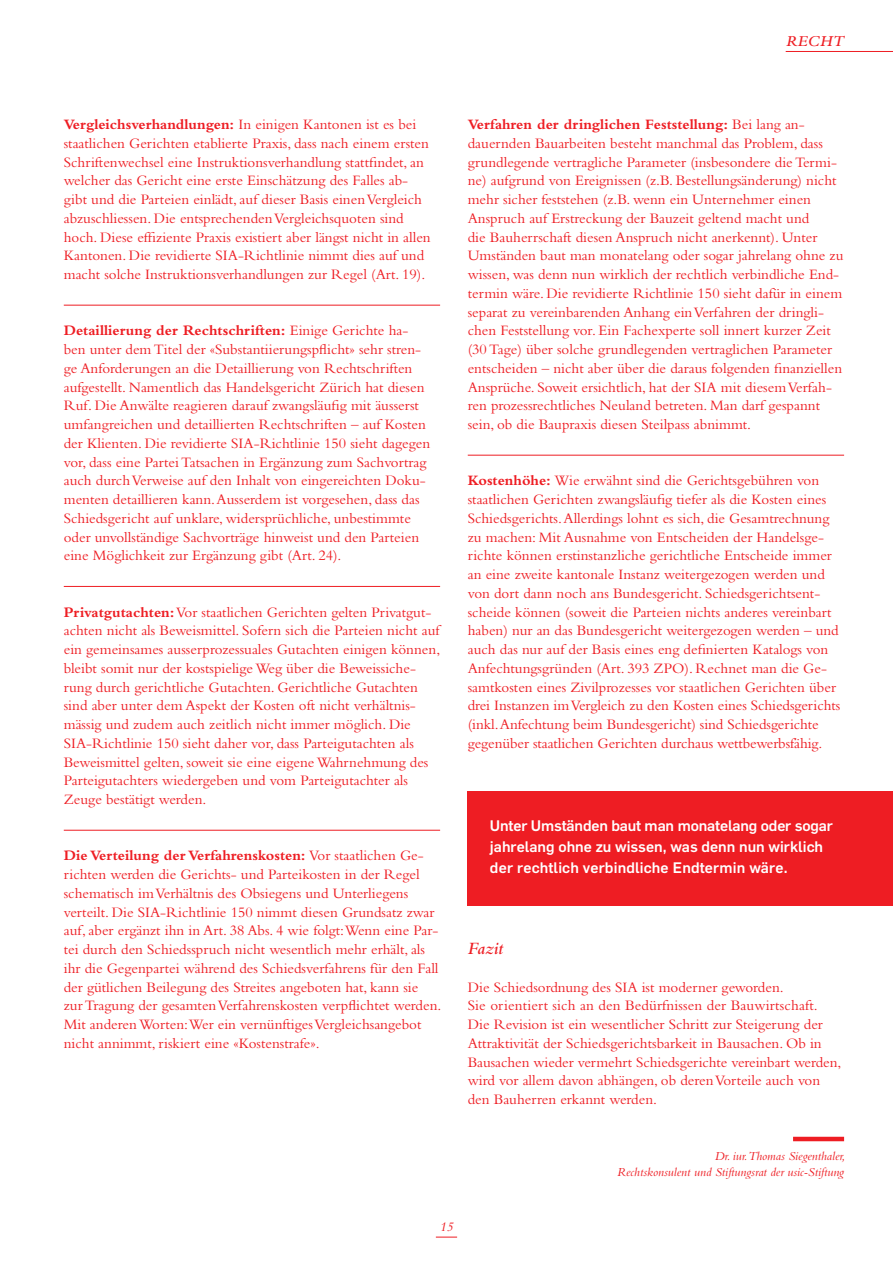
<style>
.page{position:relative;width:893px;height:1263px;background:#fff}
.page>*{position:absolute;margin:0;border:0;box-sizing:border-box;transform-origin:0 0}
.t1{font:italic 600 18px "Bembo";color:#ee1d23}
.t2{font:italic 600 15.75px "Bembo";letter-spacing:.025em;color:#ee1d23}
.t3{font:15px/18.8px "Bembo";color:#ee1d23}
.t4{font:500 15px/21px "Flama";color:#fff}
.t5{font:italic 13.5px "Bembo";color:#ee1d23}
.t6{font:italic 12.75px/15.8px "Bembo";color:#ee1d23;text-align:right}
.s1{font-weight:700}
</style>
<div class="page">
<hr style="left:64px;top:305px;width:376px;height:1px;background:#ee1d23">
<hr style="left:64px;top:586px;width:376px;height:1px;background:#ee1d23">
<hr style="left:64px;top:830px;width:376px;height:1px;background:#ee1d23">
<hr style="left:468px;top:455px;width:376px;height:1px;background:#ee1d23">
<hr style="left:793px;top:1137px;width:51px;height:4px;background:#ee1d23">
<div style="left:468px;top:791px;width:425px;height:114px;background:#ee1d23"></div>
<hr style="left:786px;top:51px;width:107px;height:1px;background:#ee1d23">
<svg style="left:436px;top:1236px;width:21px;height:1px"></svg>
<p class="t2" style="left:786px;top:31px;width:60px">RECHT</p>
<p class="t3" style="left:64px;top:114px;width:368px"><span class="s1">Vergleichsverhandlungen:</span> In einigen Kantonen ist es bei staatlichen Gerichten etablierte Praxis, dass nach einem ersten Schriftenwechsel eine Instruktionsverhandlung stattfindet, an welcher das Gericht eine erste Einschätzung des Falles ab&shy;gibt und die Parteien einlädt, auf dieser Basis einenVergleich abzuschliessen. Die entsprechendenVergleichsquoten sind hoch. Diese effiziente Praxis existiert aber längst nicht in allen Kantonen. Die revidierte SIA-Richtlinie nimmt dies auf und macht solche Instruktionsverhandlungen zur Regel (Art. 19).</p>
<p class="t3" style="left:64px;top:321px;width:368px"><span class="s1">Detaillierung der Rechtschriften:</span> Einige Gerichte ha&shy;ben unter dem Titel der «Substantiierungspflicht» sehr stren&shy;ge Anforderungen an die Detaillierung von Rechtschriften aufgestellt. Namentlich das Handelsgericht Zürich hat diesen Ruf. Die Anwälte reagieren darauf zwangsläufig mit äusserst umfangreichen und detaillierten Rechtschriften – auf Kosten der Klienten. Die revidierte SIA-Richtlinie 150 sieht dagegen vor, dass eine ParteiTatsachen in Ergänzung zum Sachvortrag auch durchVerweise auf den Inhalt von eingereichten Doku&shy;menten detaillieren kann.Ausserdem ist vorgesehen, dass das Schiedsgericht auf unklare, widersprüchliche, unbestimmte oder unvollständige Sachvorträge hinweist und den Parteien eine Möglichkeit zur Ergänzung gibt (Art. 24).</p>
<p class="t3" style="left:64px;top:602px;width:378px"><span class="s1">Privatgutachten:</span>Vor staatlichen Gerichten gelten Privatgut&shy;achten nicht als Beweismittel. Sofern sich die Parteien nicht auf ein gemeinsames ausserprozessuales Gutachten einigen können, bleibt somit nur der kostspieligeWeg über die Beweissiche&shy;rung durch gerichtliche Gutachten. Gerichtliche Gutachten sind aber unter dem Aspekt der Kosten oft nicht verhältnis&shy;mässig und zudem auch zeitlich nicht immer möglich. Die SIA-Richtlinie 150 sieht daher vor, dass Parteigutachten als Beweismittel gelten, soweit sie eine eigeneWahrnehmung des Parteigutachters wiedergeben und vom Parteigutachter als Zeuge bestätigt werden.</p>
<p class="t3" style="left:64px;top:846px;width:379px"><span class="s1">Die Verteilung der Verfahrenskosten:</span> Vor staatlichen Ge&shy;richten werden die Gerichts- und Parteikosten in der Regel schematisch imVerhältnis des Obsiegens und Unterliegens verteilt. Die SIA-Richtlinie 150 nimmt diesen Grundsatz zwar auf, aber ergänzt ihn in Art. 38 Abs. 4 wie folgt:Wenn eine Par&shy;tei durch den Schiedsspruch nicht wesentlich mehr erhält, als ihr die Gegenpartei während des Schiedsverfahrens für den Fall der gütlichen Beilegung des Streites angeboten hat, kann sie zurTragung der gesamtenVerfahrenskosten verpflichtet werden.<br>Mit anderenWorten:Wer ein vernünftigesVergleichsangebot nicht annimmt, riskiert eine «Kostenstrafe».</p>
<p class="t3" style="left:468px;top:114px;width:377px"><span class="s1">Verfahren der dringlichen Feststellung:</span> Bei lang an&shy;dauernden Bauarbeiten besteht manchmal das Problem, dass grundlegende vertragliche Parameter (insbesondere dieTermi&shy;ne) aufgrund von Ereignissen (z.B. Bestellungsänderung) nicht mehr sicher feststehen (z.B. wenn ein Unternehmer einen Anspruch auf Erstreckung der Bauzeit geltend macht und<br>die Bauherrschaft diesen Anspruch nicht anerkennt). Unter Umständen baut man monatelang oder sogar jahrelang ohne zu wissen, was denn nun wirklich der rechtlich verbindliche End&shy;termin wäre. Die revidierte Richtlinie 150 sieht dafür in einem separat zu vereinbarenden Anhang einVerfahren der dringli&shy;chen Feststellung vor. Ein Fachexperte soll innert kurzer Zeit (30Tage) über solche grundlegenden vertraglichen Parameter entscheiden – nicht aber über die daraus folgenden finanziellen Ansprüche. Soweit ersichtlich, hat der SIA mit diesemVerfah&shy;ren prozessrechtliches Neuland betreten. Man darf gespannt sein, ob die Baupraxis diesen Steilpass abnimmt.</p>
<p class="t3" style="left:468px;top:471px;width:374px"><span class="s1">Kostenhöhe:</span> Wie erwähnt sind die Gerichtsgebühren von staatlichen Gerichten zwangsläufig tiefer als die Kosten eines Schiedsgerichts.Allerdings lohnt es sich, die Gesamtrechnung zu machen: Mit Ausnahme von Entscheiden der Handelsge&shy;richte können erstinstanzliche gerichtliche Entscheide immer an eine zweite kantonale Instanz weitergezogen werden und von dort dann noch ans Bundesgericht. Schiedsgerichtsent&shy;scheide können (soweit die Parteien nichts anderes vereinbart haben) nur an das Bundesgericht weitergezogen werden – und auch das nur auf der Basis eines eng definierten Katalogs von Anfechtungsgründen (Art. 393 ZPO). Rechnet man die Ge&shy;samtkosten eines Zivilprozesses vor staatlichen Gerichten über drei Instanzen imVergleich zu den Kosten eines Schiedsgerichts (inkl.Anfechtung beim Bundesgericht) sind Schiedsgerichte gegenüber staatlichen Gerichten durchaus wettbewerbsfähig.</p>
<p class="t4" style="left:490px;top:814px;width:345px">Unter Umständen baut man monatelang oder sogar jahrelang ohne zu wissen, was denn nun wirklich der rechtlich verbindliche Endtermin wäre.</p>
<p class="t1" style="left:468px;top:937px;width:37px">Fazit</p>
<p class="t3" style="left:468px;top:977px;width:375px">Die Schiedsordnung des SIA ist moderner geworden.<br>Sie orientiert sich an den Bedürfnissen der Bauwirtschaft.<br>Die Revision ist ein wesentlicher Schritt zur Steigerung der Attraktivität der Schiedsgerichtsbarkeit in Bausachen. Ob in Bausachen wieder vermehrt Schiedsgerichte vereinbart werden, wird vor allem davon abhängen, ob derenVorteile auch von den Bauherren erkannt werden.</p>
<p class="t5" style="left:440px;top:1218px;width:15px">15</p>
<p class="t6" style="left:617px;top:1148px;width:230px">Dr. iur.Thomas Siegenthaler,<br>Rechtskonsulent und Stiftungsrat der usic-Stiftung</p>
</div>
